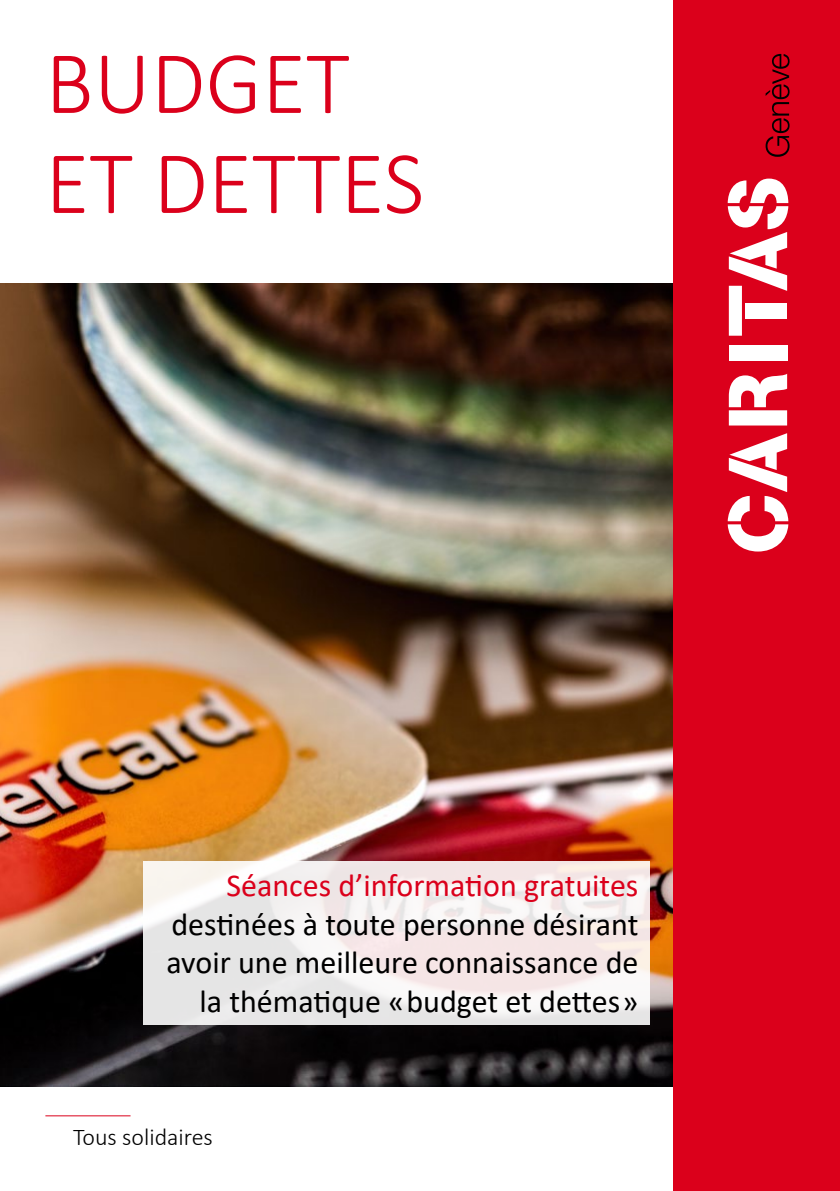
<style>
.page{position:relative;width:840px;height:1191px;background:#fff}
.page>*{position:absolute;margin:0;border:0;box-sizing:border-box;transform-origin:0 0}
.t1{font:300 90px/100px "Calibri";color:#db001b}
.t2{font:32px/38.4px "Calibri";color:#000;text-align:right}
.t3{font:32px "Calibri";color:#db001b}
.t4{font:300 24px "Calibri";color:#000}
</style>
<div class="page">
<img style="left:0;top:283px;width:672px;height:803px">
<div style="left:672px;top:0;width:167px;height:1191px;background:#db001b"></div>
<hr style="left:45px;top:1115px;width:85px;height:1px;background:#db001b">
<div style="left:728px;top:346px;width:58px;height:15px;background:#fff"></div>
<svg style="left:727px;top:433px;width:60px;height:118px"></svg>
<svg style="left:728px;top:374px;width:58px;height:51px"></svg>
<svg style="left:727px;top:179px;width:60px;height:157px"></svg>
<svg style="left:765px;top:54px;width:24px;height:103px"></svg>
<svg style="left:143px;top:861px;width:506px;height:163px"></svg>
<h1 class="t1" style="left:45px;top:32px;width:380px">BUDGET<br>ET DETTES</h1>
<p class="t3" style="left:226px;top:863px;width:413px">Séances d’information gratuites</p>
<p class="t2" style="left:166px;top:904px;width:473px">destinées à toute personne désirant avoir une meilleure connaissance de la thématique «budget et dettes»</p>
<p class="t4" style="left:73px;top:1122px;width:141px">Tous solidaires</p>
</div>
